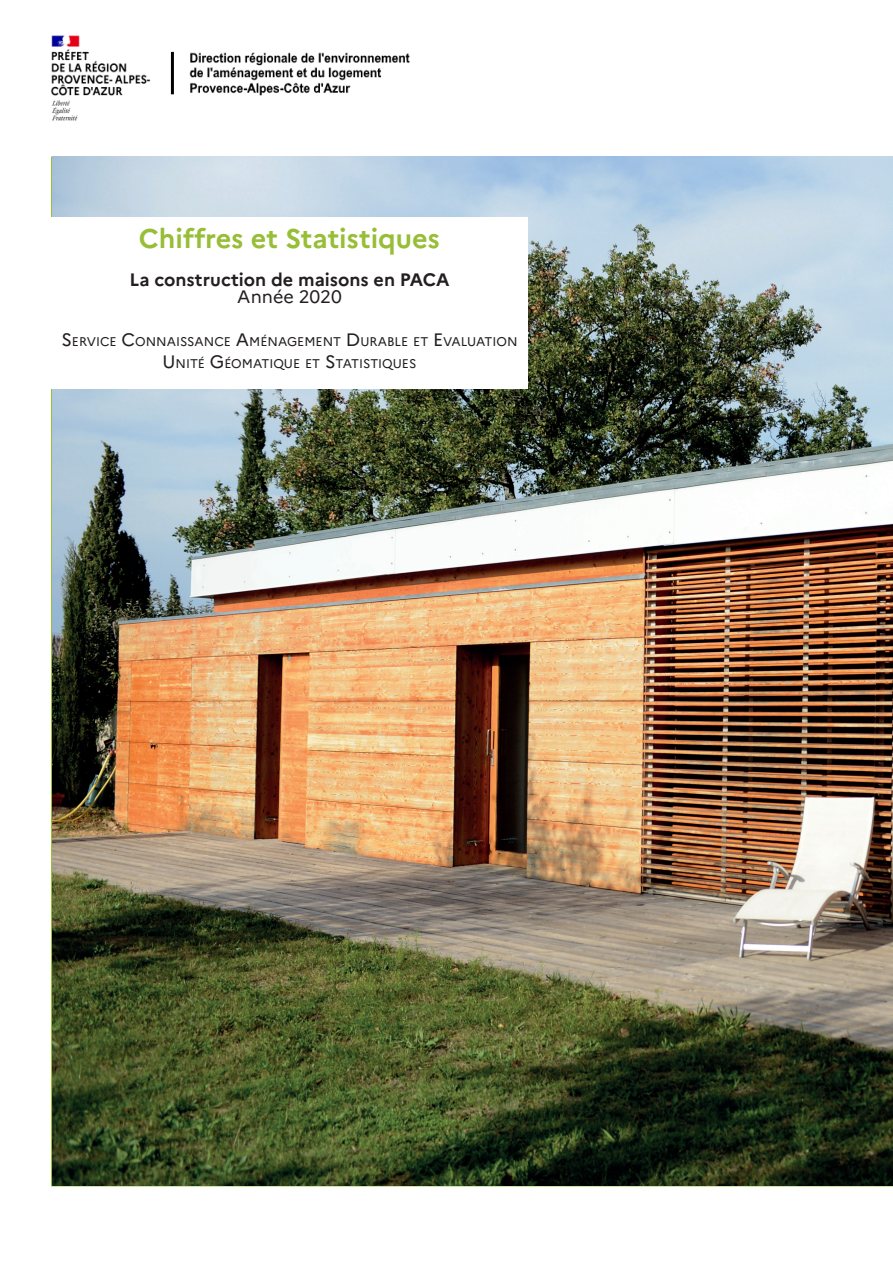
<style>
.page{position:relative;width:893px;height:1263px;background:#fff}
.page>*{position:absolute;margin:0;border:0;box-sizing:border-box;transform-origin:0 0}
.t1{font:700 27px "Marianne";color:#97be36}
.t2{font:700 18px "Marianne";color:#231f20}
.t3{font:18px "Marianne";color:#231f20}
.t4{font:12.6px "Marianne";color:#231f20}
.s1{font-size:18px}
</style>
<div class="page">
<img style="left:51px;top:35px;width:359px;height:86px">
<img style="left:53px;top:156px;width:840px;height:1030px">
<div style="left:51px;top:217px;width:477px;height:172px;background:#fff"></div>
<p class="t1" style="left:139px;top:222px;width:302px">Chiffres et Statistiques</p>
<p class="t2" style="left:129px;top:269px;width:322px">La construction de maisons en PACA</p>
<p class="t3" style="left:237px;top:286px;width:106px">Année 2020</p>
<p class="t4" style="left:61px;top:334px;width:458px"><span class="s1">S</span>ERVICE <span class="s1">C</span>ONNAISSANCE <span class="s1">A</span>MÉNAGEMENT <span class="s1">D</span>URABLE ET <span class="s1">E</span>VALUATION</p>
<p class="t4" style="left:162px;top:356px;width:254px"><span class="s1">U</span> NITÉ <span class="s1">G</span> ÉOMATIQUE ET <span class="s1">S</span>TATISTIQUES</p>
</div>
